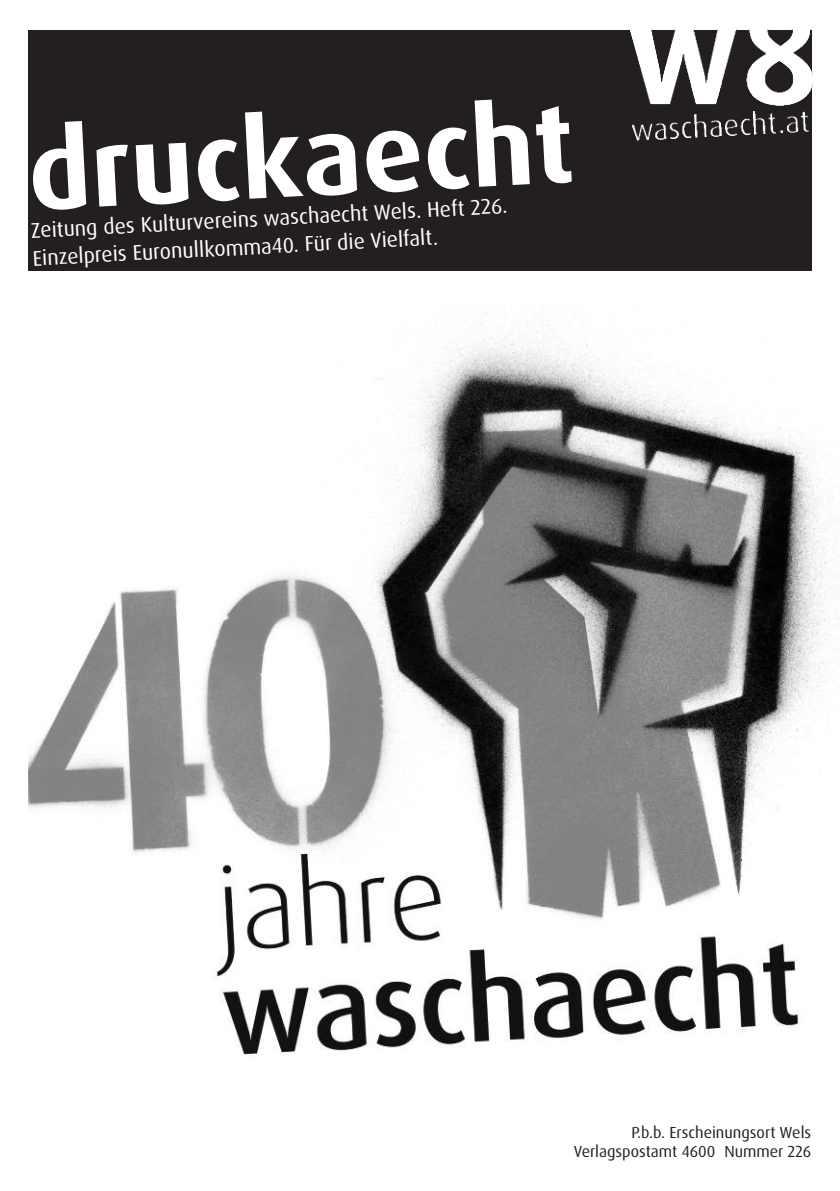
<style>
.page{position:relative;width:840px;height:1191px;background:#fff}
.page>*{position:absolute;margin:0;border:0;box-sizing:border-box;transform-origin:0 0}
.t1{font:700 110px "Dax OT";color:#fff}
.t2{font:21.4px/27.8px "Dax OT";color:#fff}
.t3{font:16px/19.2px "Dax OT";color:#231f20;text-align:right}
</style>
<div class="page">
<img style="left:29px;top:325px;width:810px;height:732px">
<div style="left:28px;top:30px;width:783px;height:241px;background:#231f20"></div>
<img style="left:630px;top:30px;width:181px;height:110px">
<h1 class="t1" style="left:26px;top:124px;width:547px;rotate:-3deg">druckaecht</h1>
<p class="t2" style="left:31px;top:218px;width:478px;rotate:-3deg">Zeitung des Kulturvereins waschaecht Wels. Heft 226.<br>Einzelpreis Euronullkomma40. Für die Vielfalt.</p>
<p class="t3" style="left:573px;top:1123px;width:239px">P.b.b. Erscheinungsort Wels<br>Verlagspostamt 4600 Nummer 226</p>
</div>
